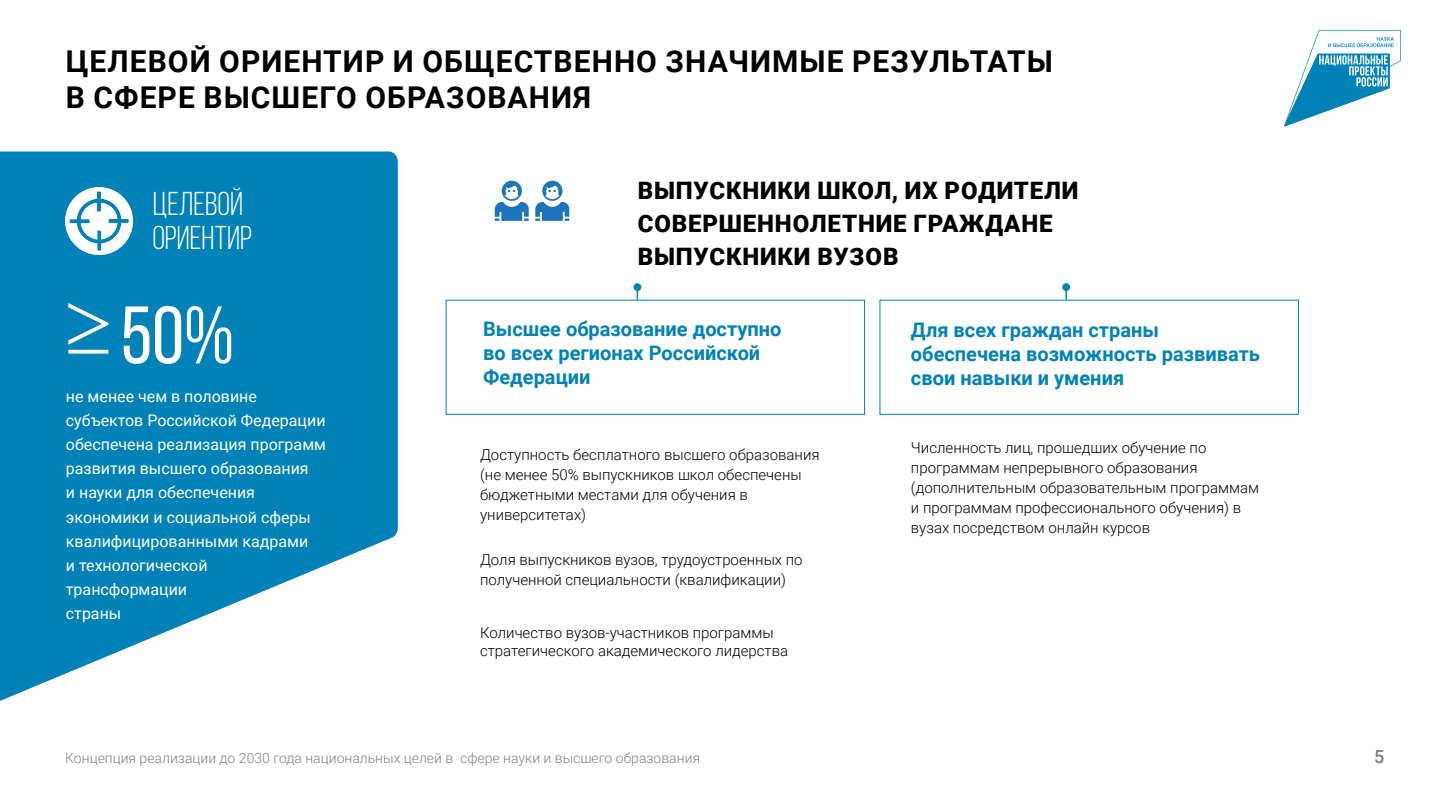
<style>
.page{position:relative;width:1437px;height:808px;background:#fff}
.page>*{position:absolute;margin:0;border:0;box-sizing:border-box;transform-origin:0 0}
.t1{font:81.4px "Bebas Neue";color:#fff}
.t2{font:33px/34px "Bebas Neue";color:#fff}
.t3{font:700 30px/36px "Roboto";letter-spacing:.035em;color:#000}
.t4{font:900 24px/33px "Roboto";letter-spacing:.035em;color:#000}
.t5{font:700 20px/24px "Roboto";color:#0082b9}
.t6{font:500 18px "Roboto";color:#808080}
.t7{font:16px/24px "Roboto";color:#fff}
.t8{font:300 15px/20px "Roboto";color:#000}
.t9{font:300 14px "Roboto";color:#808080}
</style>
<div class="page">
<svg style="left:1284px;top:30px;width:116px;height:96px"></svg>
<svg style="left:0;top:151px;width:398px;height:550px;fill:#0082b9"></svg>
<svg style="left:65px;top:187px;width:68px;height:68px"></svg>
<div style="left:445px;top:300px;width:420px;height:115px;border:1px solid #0082b9"></div>
<div style="left:879px;top:300px;width:419px;height:115px;border:1px solid #0082b9"></div>
<svg style="left:535px;top:181px;width:34px;height:40px"></svg>
<svg style="left:494px;top:181px;width:34px;height:40px"></svg>
<svg style="left:636px;top:291px;width:2px;height:9px"></svg>
<div style="left:633px;top:283px;width:8px;height:8px;background:#0082b9;border-radius:50%"></div>
<div style="left:1062px;top:283px;width:7px;height:8px;background:#0082b9;border-radius:50%"></div>
<h3 class="t3" style="left:66px;top:43px;width:988px">ЦЕЛЕВОЙ ОРИЕНТИР И ОБЩЕСТВЕННО ЗНАЧИМЫЕ РЕЗУЛЬТАТЫ<br>В СФЕРЕ ВЫСШЕГО ОБРАЗОВАНИЯ</h3>
<h2 class="t2" style="left:152px;top:186px;width:101px">ЦЕЛЕВОЙ<br>ОРИЕНТИР</h2>
<h1 class="t1" style="left:66px;top:291px;width:170px">≥50%</h1>
<p class="t7" style="left:66px;top:384px;width:261px">не менее чем в половине субъектов Российской Федерации обеспечена реализация программ развития высшего образования<br>и науки для обеспечения экономики и социальной сферы квалифицированными кадрами<br>и технологической трансформации<br>страны</p>
<h3 class="t4" style="left:637px;top:173px;width:442px">ВЫПУСКНИКИ ШКОЛ, ИХ РОДИТЕЛИ<br>СОВЕРШЕННОЛЕТНИЕ ГРАЖДАНЕ<br>ВЫПУСКНИКИ ВУЗОВ</h3>
<h3 class="t5" style="left:483px;top:316px;width:300px">Высшее образование доступно во всех регионах Российской<br>Федерации</h3>
<h3 class="t5" style="left:910px;top:317px;width:350px">Для всех граждан страны обеспечена возможность развивать свои навыки и умения</h3>
<p class="t8" style="left:480px;top:444px;width:341px">Доступность бесплатного высшего образования (не менее 50% выпускников школ обеспечены бюджетными местами для обучения в университетах)</p>
<p class="t8" style="left:480px;top:549px;width:324px">Доля выпускников вузов, трудоустроенных по полученной специальности (квалификации)</p>
<p class="t8" style="left:480px;top:623px;width:309px;line-height:18px">Количество вузов-участников программы стратегического академического лидерства</p>
<p class="t8" style="left:910px;top:436px;width:349px">Численность лиц, прошедших обучение по программам непрерывного образования (дополнительным образовательным программам и программам профессионального обучения) в вузах посредством онлайн курсов</p>
<p class="t9" style="left:65px;top:747px;width:636px">Концепция реализации до 2030 года национальных целей в сфере науки и высшего образования</p>
<p class="t6" style="left:1373px;top:743px;width:12px">5</p>
</div>
